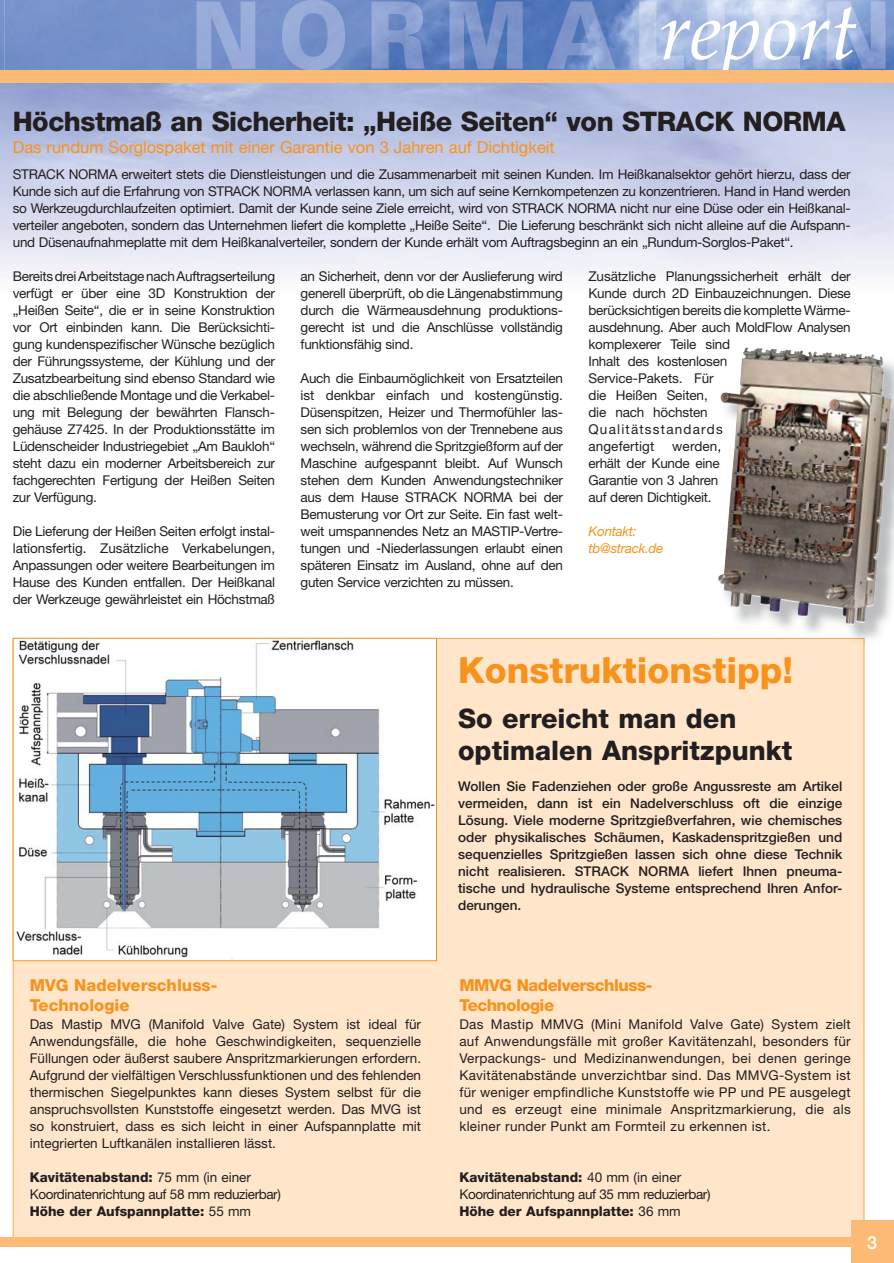
<style>
.page{position:relative;width:894px;height:1263px;background:#fff}
.page>*{position:absolute;margin:0;border:0;box-sizing:border-box;transform-origin:0 0}
.t1{font:italic 81px "Book Antiqua";color:#fff}
.t2{font:800 36px "Helvetica Neue";color:#f7931d}
.t3{font:800 27px/32.4px "Helvetica Neue";letter-spacing:-.015em;color:#231f20}
.t4{font:500 18px "Helvetica Neue";color:#fff}
.t5{font:16.5px "Helvetica Neue";color:#f7931d}
.t6{font:800 16.5px/19.8px "Helvetica Neue";letter-spacing:-.03em;color:#f7931d}
.t7{font:800 16.5px/19.8px "Helvetica Neue";color:#f7931d}
.t8{font:13.5px/17px "Helvetica Neue";letter-spacing:-.02em;color:#231f20;text-align:justify}
.t9{font:500 13.5px/17px "Helvetica Neue";color:#231f20;text-align:justify}
.t10{font:italic 13.5px/17px "Helvetica Neue";letter-spacing:-.02em;color:#f7931d}
.s1{font-weight:800}
</style>
<div class="page">
<img style="left:0;top:0;width:893px;height:278px">
<div style="left:13px;top:638px;width:851px;height:599px;background:#ffe5ca"></div>
<img style="left:15px;top:640px;width:420px;height:319px">
<div style="left:13px;top:638px;width:424px;height:323px;border:1px solid #f7931d"></div>
<img style="left:719px;top:349px;width:174px;height:296px">
<img style="left:719px;top:638px;width:145px;height:7px">
<svg style="left:719px;top:349px;width:11px;height:17px"></svg>
<svg style="left:719px;top:424px;width:3px;height:11px"></svg>
<svg style="left:719px;top:441px;width:2px;height:27px"></svg>
<img style="left:810px;top:352px;width:62px;height:6px">
<img style="left:196px;top:0;width:689px;height:70px">
<div style="left:0;top:1237px;width:859px;height:10px;background:#fcbb75"></div>
<div style="left:850px;top:1220px;width:43px;height:43px;background:#fcbb75"></div>
<div style="left:0;top:70px;width:893px;height:13px;background:#fcbb75"></div>
<h1 class="t1" style="left:658px;top:-16px;width:199px">report</h1>
<h3 class="t3" style="left:13px;top:108px;width:834px">Höchstmaß an Sicherheit: „Heiße Seiten“ von STRACK NORMA</h3>
<p class="t5" style="left:13px;top:141px;width:543px">Das rundum Sorglospaket mit einer Garantie von 3 Jahren auf Dichtigkeit</p>
<p class="t8" style="left:13px;top:167px;width:839px">STRACK NORMA erweitert stets die Dienstleistungen und die Zusammenarbeit mit seinen Kunden. Im Heißkanalsektor gehört hierzu, dass der Kunde sich auf die Erfahrung von STRACK NORMA verlassen kann, um sich auf seine Kernkompetenzen zu konzentrieren. Hand in Hand werden so Werkzeugdurchlaufzeiten optimiert. Damit der Kunde seine Ziele erreicht, wird von STRACK NORMA nicht nur eine Düse oder ein Heißkanal&shy;verteiler angeboten, sondern das Unternehmen liefert die komplette „Heiße Seite“. Die Lieferung beschränkt sich nicht alleine auf die Aufspann&shy;und Düsenaufnahmeplatte mit dem Heißkanalverteiler, sondern der Kunde erhält vom Auftragsbeginn an ein „Rundum-Sorglos-Paket“.</p>
<p class="t8" style="left:13px;top:269px;width:264px">Bereits drei Arbeitstage nach Auftragser teilung verfügt er über eine 3D Konstruktion der „Heißen Seite“, die er in seine Konstruktion vor Ort einbinden kann. Die Berücksichti&shy;gung kundenspezifischer Wünsche bezüglich der Führungssysteme, der Kühlung und der Zusatzbearbeitung sind ebenso Standard wie die abschließende Montage und die Verkabel&shy;ung mit Belegung der bewährten Flansch&shy;gehäuse Z7425. In der Produktionsstätte im Lüdenscheider Industriegebiet „Am Baukloh“ steht dazu ein moderner Arbeitsbereich zur fachgerechten Fertigung der Heißen Seiten zur Verfügung.</p>
<p class="t8" style="left:13px;top:524px;width:264px">Die Lieferung der Heißen Seiten erfolgt instal&shy;lationsfertig. Zusätzliche Verkabelungen, Anpassungen oder weitere Bearbeitungen im Hause des Kunden entfallen. Der Heißkanal der Werkzeuge gewährleistet ein Höchstmaß</p>
<p class="t8" style="left:300px;top:269px;width:264px">an Sicherheit, denn vor der Auslieferung wird generell überprüft, ob die Längenabstimmung durch die Wärmeausdehnung produktions&shy;gerecht ist und die Anschlüsse vollständig funktionsfähig sind.</p>
<p class="t8" style="left:300px;top:371px;width:264px">Auch die Einbaumöglichkeit von Ersatzteilen ist denkbar einfach und kostengünstig.<br>Düsenspitzen, Heizer und Thermofühler las&shy;sen sich problemlos von der Trennebene aus wechseln, während die Spritzgießform auf der Maschine aufgespannt bleibt. Auf Wunsch stehen dem Kunden Anwendungstechniker aus dem Hause STRACK NORMA bei der Bemusterung vor Ort zur Seite. Ein fast welt&shy;weit umspannendes Netz an MASTIP-Vertre&shy;tungen und -Niederlassungen erlaubt einen späteren Einsatz im Ausland, ohne auf den guten Service verzichten zu müssen.</p>
<p class="t8" style="left:588px;top:269px;width:264px;text-align:left">Zusätzliche Planungssicherheit erhält der<br>Kunde durch 2D Einbauzeichnungen. Diese berücksichtigen bereits die komplette Wärme&shy;ausdehnung. Aber auch MoldFlow Analysen komplexerer Teile sind<br>Inhalt des kostenlosen<br>Service-Pakets. Für<br>die Heißen Seiten,<br>die nach höchsten<br>Qualitätsstandards<br>angefertigt</p>
<p class="t8" style="left:588px;top:439px;width:134px;text-align:left;text-indent:84px">werden, erhält der Kunde eine<br>Garantie von 3 Jahren auf deren Dichtigkeit.</p>
<p class="t10" style="left:588px;top:524px;width:77px">Kontakt: tb@strack.de</p>
<h2 class="t2" style="left:458px;top:657px;width:336px">Konstruktionstipp!</h2>
<h3 class="t3" style="left:458px;top:704px;width:335px">So erreicht man den optimalen Anspritzpunkt</h3>
<p class="t9" style="left:458px;top:779px;width:385px">Wollen Sie Fadenziehen oder große Angussreste am Artikel vermeiden, dann ist ein Nadelverschluss oft die einzige Lösung. Viele moderne Spritzgießverfahren, wie chemisches oder physikalisches Schäumen, Kaskadenspritzgießen und sequenzielles Spritzgießen lassen sich ohne diese Technik nicht realisieren. STRACK NORMA liefert Ihnen pneuma&shy;tische und hydraulische Systeme entsprechend Ihren Anfor&shy;derungen.</p>
<p class="t7" style="left:30px;top:976px;width:189px">MVG Nadelverschluss-<br>Technologie</p>
<p class="t8" style="left:30px;top:1017px;width:393px">Das Mastip MVG (Manifold Valve Gate) System ist ideal für Anwendungsfälle, die hohe Geschwindigkeiten, sequenzielle Füllungen oder äußerst saubere Anspritzmarkierungen erfordern.<br>Aufgrund der vielfältigen Verschlussfunktionen und des fehlenden thermischen Siegelpunktes kann dieses System selbst für die anspruchsvollsten Kunststoffe eingesetzt werden. Das MVG ist so konstruiert, dass es sich leicht in einer Aufspannplatte mit integrierten Luftkanälen installieren lässt.</p>
<p class="t8" style="left:30px;top:1170px;width:252px;text-align:left"><span class="s1">Kavitätenabstand:</span> 75 mm (in einer<br>Koordinatenrichtung auf 58 mm reduzierbar)<br><span class="s1">Höhe der Aufspannplatte:</span> 55 mm</p>
<p class="t6" style="left:459px;top:976px;width:194px">MMVG Nadelverschluss-<br>Technologie</p>
<p class="t8" style="left:459px;top:1017px;width:393px">Das Mastip MMVG (Mini Manifold Valve Gate) System zielt auf Anwendungsfälle mit großer Kavitätenzahl, besonders für Verpackungs- und Medizinanwendungen, bei denen geringe Kavitätenabstände unverzichtbar sind. Das MMVG-System ist für weniger empfindliche Kunststoffe wie PP und PE aus gelegt und es erzeugt eine minimale Anspritzmarkierung, die als kleiner runder Punkt am Formteil zu erkennen ist.</p>
<p class="t8" style="left:459px;top:1170px;width:252px;text-align:left"><span class="s1">Kavitätenabstand:</span> 40 mm (in einer<br>Koordinatenrichtung auf 35 mm reduzierbar)<br><span class="s1">Höhe der Aufspannplatte:</span> 36 mm</p>
<h3 class="t4" style="left:867px;top:1236px;width:12px">3</h3>
</div>
